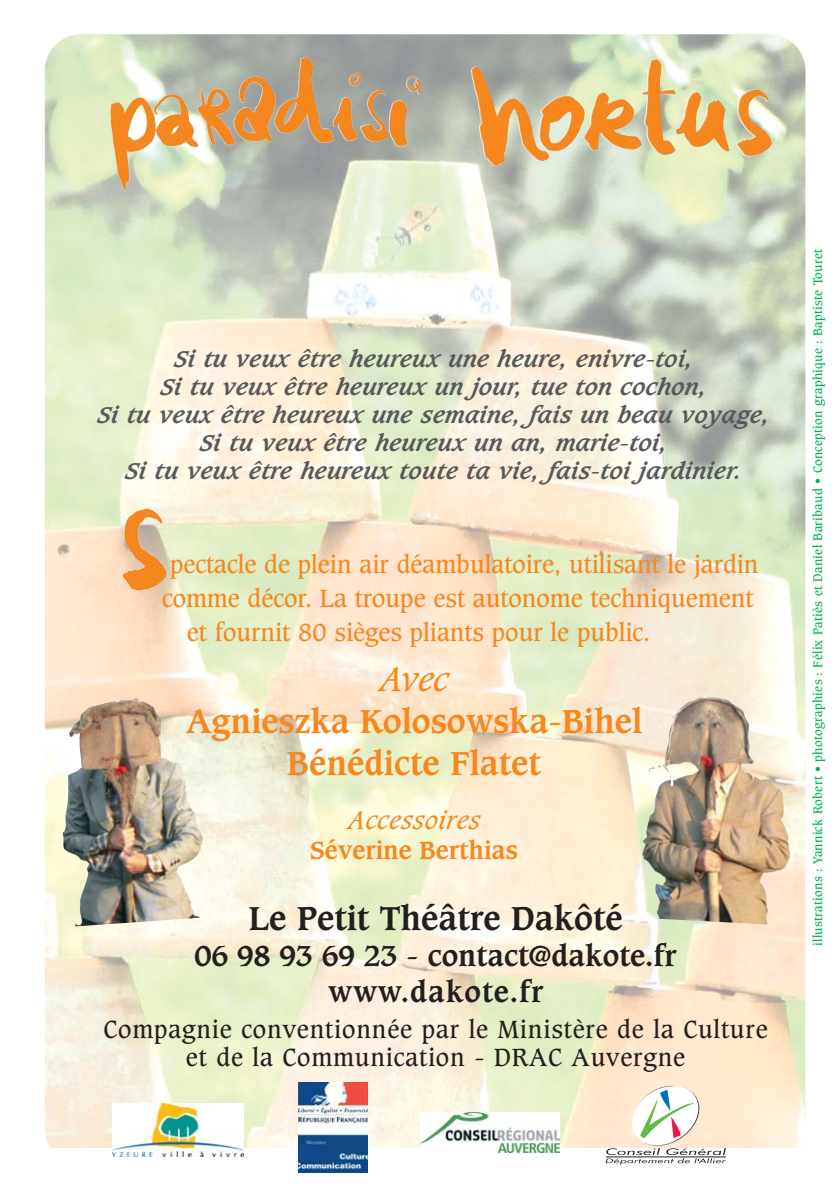
<style>
.page{position:relative;width:840px;height:1191px;background:#fff}
.page>*{position:absolute;margin:0;border:0;box-sizing:border-box;transform-origin:0 0}
.t1{font:700 32px/42px "Caxton";color:#f6881f;text-align:center}
.t2{font:700 32px "Caxton";color:#231f20}
.t3{font:italic 32px "Caxton";color:#f6881f}
.t4{font:700 28px/36px "Caxton";color:#231f20;text-align:center}
.t5{font:24px "Caxton";color:#f6881f}
.t6{font:24px/28px "Caxton";letter-spacing:.035em;color:#231f20;text-align:center}
.t7{font:700 24px "Caxton";color:#f6881f}
.t8{font:italic 24px "Caxton";letter-spacing:.03em;color:#f6881f}
.t9{font:italic 700 22px/28px "Caxton";letter-spacing:.015em;color:#58595b;text-align:center}
.t10{font:12px "Caxton";letter-spacing:.025em;color:#00b14c}
</style>
<div class="page">
<img style="left:45px;top:34px;width:760px;height:1113px">
<img style="left:113px;top:1103px;width:130px;height:53px">
<img style="left:420px;top:1112px;width:139px;height:40px">
<img style="left:298px;top:1082px;width:69px;height:90px">
<svg style="left:605px;top:1085px;width:120px;height:79px"></svg>
<img style="left:122px;top:508px;width:44px;height:82px">
<img style="left:640px;top:696px;width:149px;height:228px">
<img style="left:62px;top:698px;width:142px;height:228px">
<img style="left:273px;top:56px;width:402px;height:98px">
<p class="t9" style="left:98px;top:346px;width:673px">Si tu veux être heureux une heure, enivre-toi,<br>Si tu veux être heureux un jour, tue ton cochon,<br>Si tu veux être heureux une semaine, fais un beau voyage, Si tu veux être heureux un an, marie-toi,<br>Si tu veux être heureux toute ta vie, fais-toi jardinier.</p>
<p class="t5" style="left:170px;top:553px;width:589px">pectacle de plein air déambulatoire, utilisant le jardin</p>
<p class="t5" style="left:162px;top:587px;width:592px">comme décor. La troupe est autonome techniquement</p>
<p class="t5" style="left:187px;top:621px;width:465px">et fournit 80 sièges pliants pour le public.</p>
<h1 class="t3" style="left:380px;top:664px;width:70px">Avec</h1>
<h1 class="t1" style="left:186px;top:702px;width:457px">Agnieszka Kolosowska-Bihel<br>Bénédicte Flatet</h1>
<p class="t8" style="left:348px;top:809px;width:133px">Accessoires</p>
<p class="t7" style="left:310px;top:839px;width:209px">Séverine Berthias</p>
<h1 class="t2" style="left:248px;top:903px;width:375px">Le Petit Théâtre Dakôté</h1>
<p class="t4" style="left:195px;top:940px;width:483px">06 98 93 69 23 - contact@dakote.fr www.dakote.fr</p>
<p class="t6" style="left:103px;top:1017px;width:665px">Compagnie conventionnée par le Ministère de la Culture et de la Communication - DRAC Auvergne</p>
<p class="t10" style="left:811px;top:945px;width:698px;rotate:-90deg">illustrations : Yannick Robert • photographies : Félix Patiès et Daniel Baribaud • Conception graphique : Baptiste Touret</p>
</div>
